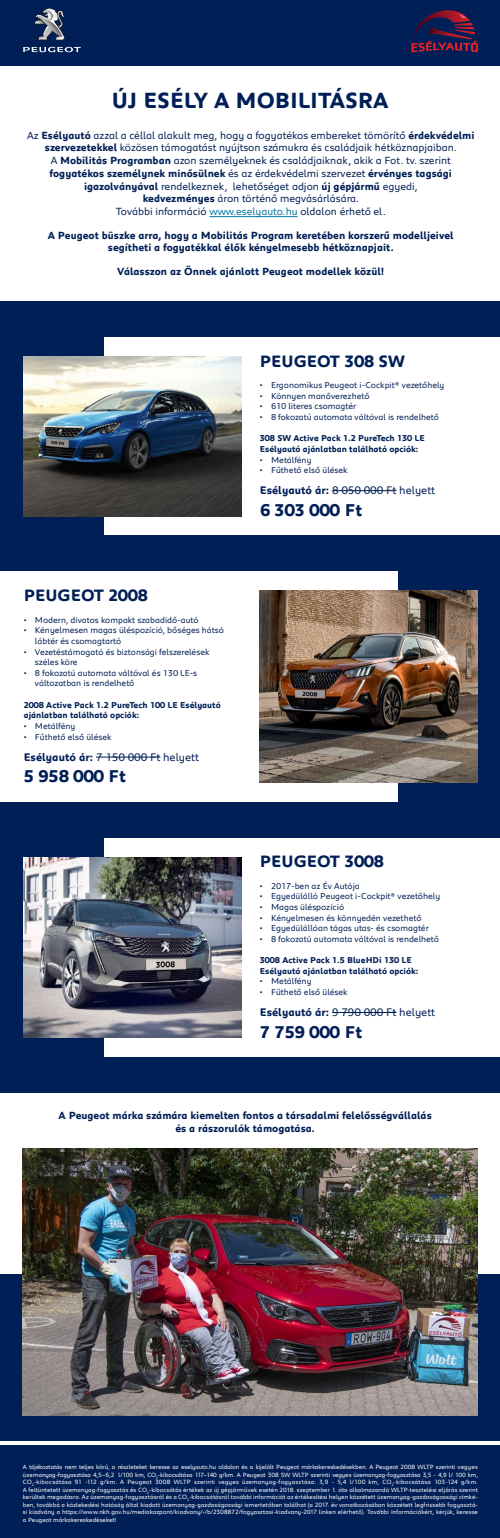
<style>
.page{position:relative;width:500px;height:1538px;background:#fff}
.page>*{position:absolute;margin:0;border:0;box-sizing:border-box;transform-origin:0 0}
.t1{font:700 22.5px "Peugeot";color:#001f56}
.t2{font:700 17.5px "Peugeot";color:#001f56}
.t3{font:700 16.88px "Peugeot";color:#001f56}
.t4{font:11.25px "Peugeot";color:#001f56}
.t5{font:10.62px/12.8px "Peugeot";color:#001f56;text-align:center}
.t6{font:700 10.62px/12.8px "Peugeot";color:#001f56;text-align:center}
.t7{font:8.75px/10.6px "Peugeot";color:#001f56}
.t8{font:700 8.75px/10.6px "Peugeot";color:#001f56}
.t9{font:6.25px/7.5px "Peugeot";letter-spacing:.005em;color:#fff;text-align:justify}
.s1{font-weight:700}
.s2{color:#0378a1}
</style>
<div class="page">
<div style="left:0;top:1445px;width:500px;height:93px;background:#001f56"></div>
<div style="left:0;top:0;width:500px;height:65px;background:#001f56"></div>
<div style="left:0;top:301px;width:500px;height:36px;background:#001f56"></div>
<div style="left:0;top:536px;width:500px;height:35px;background:#001f56"></div>
<div style="left:0;top:1057px;width:500px;height:35px;background:#001f56"></div>
<div style="left:0;top:1274px;width:500px;height:166px;background:#001f56"></div>
<div style="left:0;top:802px;width:500px;height:35px;background:#001f56"></div>
<div style="left:0;top:337px;width:104px;height:206px;background:#001f56"></div>
<div style="left:0;top:837px;width:104px;height:220px;background:#001f56"></div>
<div style="left:398px;top:571px;width:102px;height:239px;background:#001f56"></div>
<svg style="left:23px;top:47px;width:58px;height:5px"></svg>
<svg style="left:34px;top:8px;width:31px;height:33px"></svg>
<hr style="left:209px;top:216px;width:89px;height:1px;background:#0378a1">
<svg style="left:412px;top:10px;width:66px;height:43px"></svg>
<img style="left:24px;top:356px;width:218px;height:160px">
<img style="left:24px;top:857px;width:218px;height:180px">
<img style="left:260px;top:591px;width:218px;height:191px">
<hr style="left:332px;top:490px;width:64px;height:1px;background:#001f56">
<hr style="left:332px;top:1012px;width:64px;height:1px;background:#001f56">
<hr style="left:96px;top:757px;width:64px;height:1px;background:#001f56">
<img style="left:23px;top:1148px;width:455px;height:267px">
<p class="t1" style="left:112px;top:85px;width:278px">ÚJ ESÉLY A MOBILITÁSRA</p>
<p class="t5" style="left:27px;top:128px;width:449px">Az <span class="s1">Esélyautó</span> azzal a céllal alakult meg, hogy a fogyatékos embereket tömörítő <span class="s1">érdekvédelmi szervezetekkel</span> közösen támogatást nyújtson számukra és családjaik hétköznapjaiban.</p>
<p class="t5" style="left:50px;top:153px;width:404px">A <span class="s1">Mobilitás Programban</span> azon személyeknek és családjaiknak, akik a Fot. tv. szerint <span class="s1">fogyatékos személynek minősülnek</span> és az érdekvédelmi szervezet <span class="s1">érvényes tagsági igazolványával</span> rendelkeznek, lehetőséget adjon <span class="s1">új gépjármű</span> egyedi, <span class="s1">kedvezményes</span> áron történő megvásárlására.<br>További információ <span class="s2">www.eselyauto.hu</span> oldalon érhető el.</p>
<p class="t6" style="left:48px;top:228px;width:407px">A Peugeot büszke arra, hogy a Mobilitás Program keretében korszerű modelljeivel segítheti a fogyatékkal élők kényelmesebb hétköznapjait.</p>
<p class="t6" style="left:117px;top:264px;width:269px">Válasszon az Önnek ajánlott Peugeot modellek közül!</p>
<p class="t3" style="left:24px;top:584px;width:125px">PEUGEOT 2008</p>
<p class="t7" style="left:24px;top:614px;width:176px">• Modern, divatos kompakt szabadidő-autó</p>
<p class="t7" style="left:35px;top:624px;width:191px;text-indent:-11px">• Kényelmesen magas üléspozíció, bőséges hátsó lábtér és csomagtartó</p>
<p class="t7" style="left:35px;top:646px;width:176px;text-indent:-11px">• Vezetéstámogató és biztonsági felszerelések széles köre</p>
<p class="t7" style="left:35px;top:667px;width:164px;text-indent:-11px">• 8 fokozatú automata váltóval és 130 LE-s változatban is rendelhető</p>
<p class="t8" style="left:24px;top:699px;width:199px">2008 Active Pack 1.2 PureTech 100 LE Esélyautó ajánlatban található opciók:</p>
<p class="t7" style="left:24px;top:720px;width:53px">• Metálfény</p>
<p class="t7" style="left:24px;top:731px;width:89px">• Fűthető első ülések</p>
<p class="t4" style="left:24px;top:749px;width:177px"><span class="s1">Esélyautó ár:</span> 7 150 000 Ft helyett</p>
<p class="t2" style="left:24px;top:764px;width:104px">5 958 000 Ft</p>
<p class="t3" style="left:260px;top:350px;width:147px">PEUGEOT 308 SW</p>
<p class="t7" style="left:260px;top:379px;width:186px">• Ergonomikus Peugeot i-Cockpit® vezetőhely</p>
<p class="t7" style="left:260px;top:390px;width:111px">• Könnyen manőverezhető</p>
<p class="t7" style="left:260px;top:400px;width:98px">• 610 literes csomagtér</p>
<p class="t7" style="left:260px;top:411px;width:181px">• 8 fokozatú automata váltóval is rendelhető</p>
<p class="t8" style="left:260px;top:432px;width:166px">308 SW Active Pack 1.2 PureTech 130 LE<br>Esélyautó ajánlatban található opciók:</p>
<p class="t7" style="left:260px;top:454px;width:53px">• Metálfény</p>
<p class="t7" style="left:260px;top:464px;width:89px">• Fűthető első ülések</p>
<p class="t4" style="left:260px;top:483px;width:177px"><span class="s1">Esélyautó ár:</span> 8 050 000 Ft helyett</p>
<p class="t2" style="left:260px;top:498px;width:104px">6 303 000 Ft</p>
<p class="t3" style="left:260px;top:850px;width:125px">PEUGEOT 3008</p>
<p class="t7" style="left:260px;top:880px;width:102px">• 2017-ben az Év Autója</p>
<p class="t7" style="left:260px;top:890px;width:182px">• Egyedülálló Peugeot i-Cockpit® vezetőhely</p>
<p class="t7" style="left:260px;top:901px;width:86px">• Magas üléspozíció</p>
<p class="t7" style="left:260px;top:912px;width:163px">• Kényelmesen és könnyedén vezethető</p>
<p class="t7" style="left:260px;top:922px;width:171px">• Egyedülállóan tágas utas- és csomagtér</p>
<p class="t7" style="left:260px;top:933px;width:181px">• 8 fokozatú automata váltóval is rendelhető</p>
<p class="t8" style="left:260px;top:954px;width:160px">3008 Active Pack 1.5 BlueHDi 130 LE<br>Esélyautó ajánlatban található opciók:</p>
<p class="t7" style="left:260px;top:975px;width:53px">• Metálfény</p>
<p class="t7" style="left:260px;top:986px;width:89px">• Fűthető első ülések</p>
<p class="t4" style="left:260px;top:1004px;width:177px"><span class="s1">Esélyautó ár:</span> 9 790 000 Ft helyett</p>
<p class="t2" style="left:260px;top:1019px;width:104px">7 759 000 Ft</p>
<p class="t6" style="left:59px;top:1108px;width:375px">A Peugeot márka számára kiemelten fontos a társadalmi felelősségvállalás és a rászorulók támogatása.</p>
<p class="t9" style="left:23px;top:1462px;width:457px">A tájékoztatás nem teljes körű, a részleteket keresse az eselyauto.hu oldalon és a kijelölt Peugeot márkakereskedésekben. A Peugeot 2008 WLTP szerinti vegyes üzemanyag-fogyasztása 4,5–6,2 l/100 km, CO<sub>2</sub>-kibocsátása 117–140 g/km. A Peugeot 308 SW WLTP szerinti vegyes üzemanyag-fogyasztása 3,5 - 4,9 l/ 100 km, CO<sub>2</sub>-kibocsátása 91 -112 g/km. A Peugeot 3008 WLTP szerinti vegyes üzemanyag-fogyasztása: 3,9 - 5,4 l/100 km, CO<sub>2</sub>-kibocsátása 103-124 g/km.<br>A feltüntetett üzemanyag-fogyasztás és CO<sub>2</sub>-kibocsátás értékek az új gépjárművek esetén 2018. szeptember 1. óta alkalmazandó WLTP-tesztelési eljárás szerint kerültek megadásra. Az üzemanyag-fogyasztásról és a CO<sub>2</sub>-kibocsátásról további információt az értékesítési helyen közzétett üzemanyag-gazdaságossági címké&shy;ben, továbbá a közlekedési hatóság által kiadott üzemanyag-gazdaságossági ismertetőben találhat (a 2017. év vonatkozásában közzétett legfrissebb fogyasztá&shy;si kiadvány a https://www.nkh.gov.hu/mediakozpont/kiadvany/-/b/2308872/fogyasztasi-kiadvany-2017 linken elérhető). További információkért, kérjük, keresse a Peugeot márkakereskedéseket!</p>
</div>
